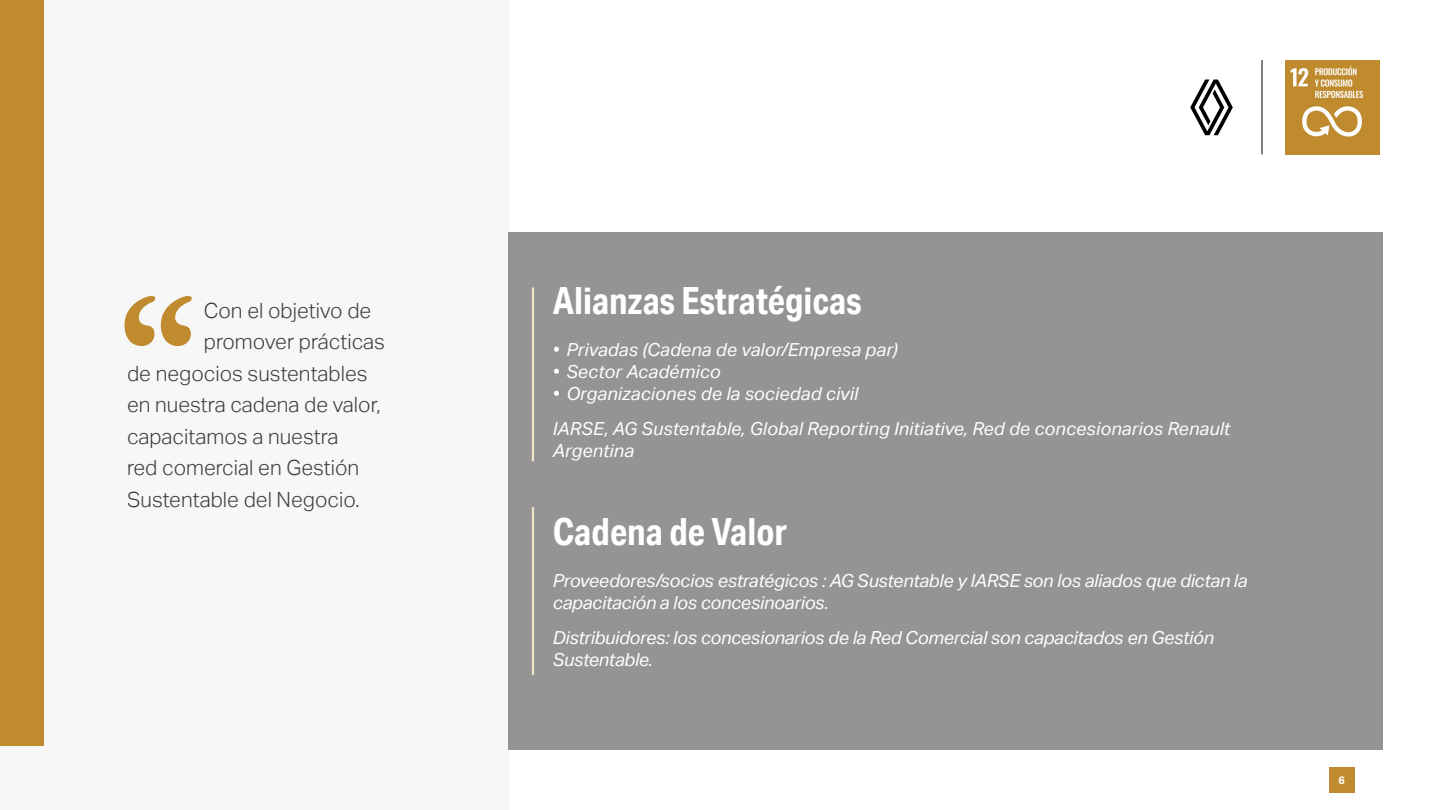
<style>
.page{position:relative;width:1440px;height:810px;background:#fff}
.page>*{position:absolute;margin:0;border:0;box-sizing:border-box;transform-origin:0 0}
.t1{font:700 37.5px "Aktiv Grotesk Cd";color:#fff}
.t2{font:300 21px "Aktiv Grotesk";color:#3c3c3b}
.t3{font:italic 18px/21.8px "Aktiv Grotesk";letter-spacing:-.01em;color:#fff}
.t4{font:italic 18px/35.2px "Aktiv Grotesk";letter-spacing:.01em;color:#fff}
.t5{font:700 10.88px "Aktiv Grotesk";color:#fff}
</style>
<div class="page">
<div style="left:1329px;top:767px;width:25px;height:26px;background:#bf8b2e"></div>
<img style="left:1285px;top:60px;width:95px;height:95px">
<hr style="left:1262px;top:60px;width:1px;height:94px;background:#000">
<svg style="left:1190px;top:80px;width:43px;height:55px"></svg>
<div style="left:0;top:0;width:508px;height:810px;background:#f7f7f7"></div>
<div style="left:0;top:0;width:44px;height:746px;background:#bf8b2e"></div>
<div style="left:508px;top:232px;width:874px;height:518px;background:#949494"></div>
<hr style="left:532px;top:287px;width:2px;height:174px;background:#efe2cb">
<svg style="left:125px;top:296px;width:67px;height:50px"></svg>
<hr style="left:532px;top:507px;width:2px;height:168px;background:#efe2cb">
<p class="t2" style="left:204px;top:298px;width:169px">Con el objetivo de</p>
<p class="t2" style="left:204px;top:330px;width:183px">promover prácticas</p>
<p class="t2" style="left:127px;top:361px;width:242px">de negocios sustentables</p>
<p class="t2" style="left:127px;top:393px;width:255px">en nuestra cadena de valor,</p>
<p class="t2" style="left:127px;top:424px;width:213px">capacitamos a nuestra</p>
<p class="t2" style="left:127px;top:456px;width:234px">red comercial en Gestión</p>
<p class="t2" style="left:127px;top:487px;width:234px">Sustentable del Negocio.</p>
<h1 class="t1" style="left:553px;top:278px;width:310px">Alianzas Estratégicas</h1>
<p class="t4" style="left:553px;top:332px;width:346px">• Privadas (Cadena de valor/Empresa par)</p>
<p class="t4" style="left:553px;top:354px;width:169px">• Sector Académico</p>
<p class="t4" style="left:553px;top:376px;width:679px">• Organizaciones de la sociedad civil<br>IARSE, AG Sustentable, Global Reporting Initiative, Red de concesionarios Renault</p>
<p class="t4" style="left:553px;top:433px;width:83px">Argentina</p>
<h1 class="t1" style="left:553px;top:509px;width:236px">Cadena de Valor</h1>
<p class="t3" style="left:553px;top:570px;width:696px">Proveedores/socios estratégicos : AG Sustentable y IARSE son los aliados que dictan la capacitación a los concesinoarios.</p>
<p class="t3" style="left:553px;top:627px;width:663px">Distribuidores: los concesionarios de la Red Comercial son capacitados en Gestión<br>Sustentable.</p>
<p class="t5" style="left:1338px;top:774px;width:8px">6</p>
</div>
